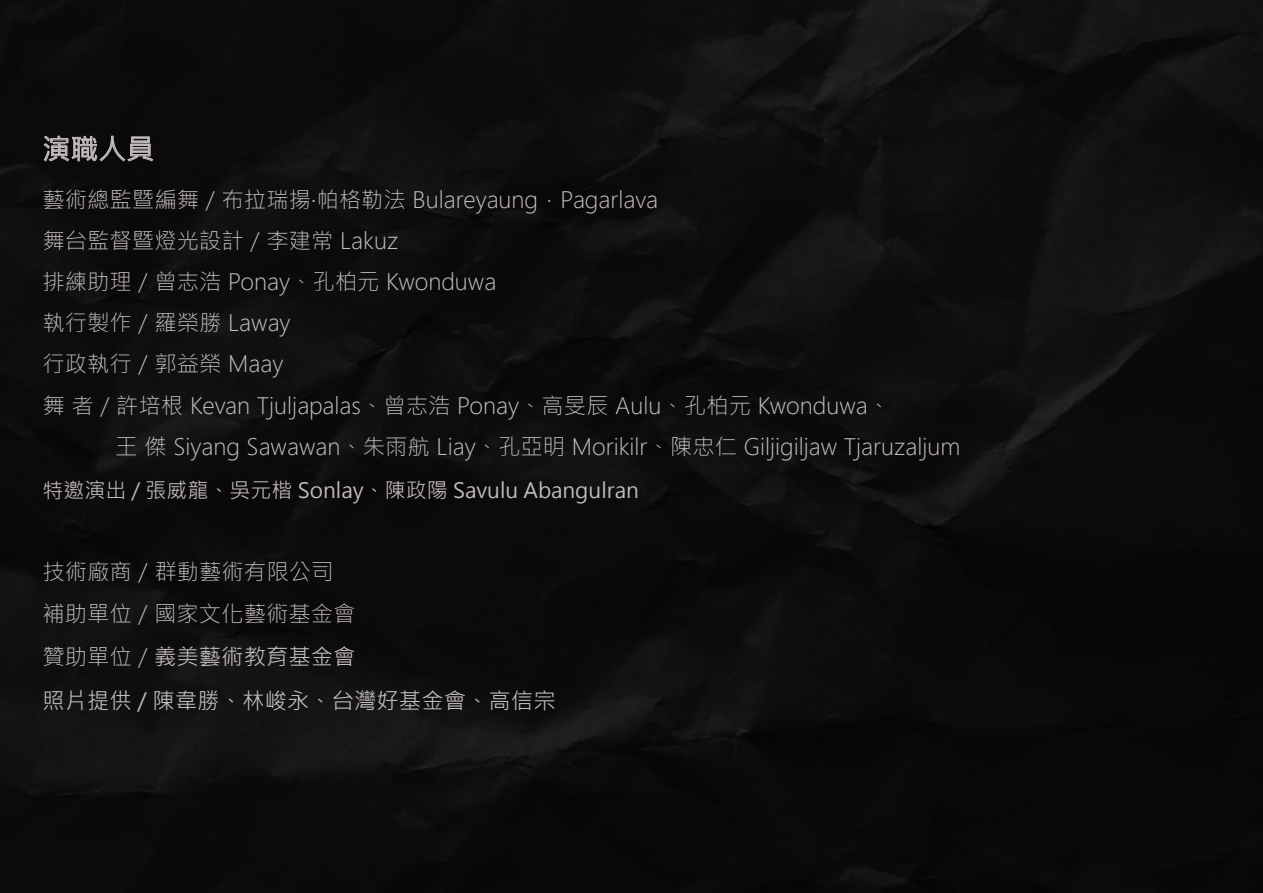
<style>
.page{position:relative;width:1263px;height:893px;background:#fff}
.page>*{position:absolute;margin:0;border:0;box-sizing:border-box;transform-origin:0 0}
.t1{font:28.05px "Microsoft Jheng Hei";color:#c3bcbc}
.t2{font:300 22.35px/41.1px "Microsoft Jheng Hei";color:#c3bcbc}
.t3{font:22.35px/43.7px "Microsoft Jheng Hei";color:#c3bcbc}
.t4{font:21px "Microsoft Jheng Hei";color:#c3bcbc}
.s1{font-weight:300}
</style>
<div class="page">
<img style="left:0;top:0;width:1263px;height:893px">
<img style="left:0;top:120px;width:1px;height:620px">
<svg style="left:43px;top:135px;width:111px;height:27px;background:#4a4747"></svg>
<img style="left:1262px;top:0;width:1px;height:891px">
<p class="t1" style="left:42px;top:131px;width:114px">演職人員</p>
<p class="t2" style="left:42px;top:179px;width:617px">藝術總監暨編舞／布拉瑞揚‧帕格勒法 Bulareyaung．Pagarlava</p>
<p class="t2" style="left:42px;top:220px;width:357px">舞台監督暨燈光設計／李建常 Lakuz</p>
<p class="t2" style="left:42px;top:261px;width:455px">排練助理／曾志浩 Ponay、孔柏元 Kwonduwa</p>
<p class="t2" style="left:42px;top:303px;width:250px">執行製作／羅榮勝 Laway</p>
<p class="t2" style="left:42px;top:344px;width:242px">行政執行／郭益榮 Maay</p>
<p class="t2" style="left:42px;top:385px;width:849px">舞 者／許培根 Kevan Tjuljapalas、曾志浩 Ponay、高旻辰 Aulu、孔柏元 Kwonduwa、</p>
<p class="t2" style="left:115px;top:426px;width:846px">王 傑 Siyang Sawawan、朱雨航 Liay、孔亞明 Morikilr、陳忠仁 Giljigiljaw Tjaruzaljum</p>
<p class="t4" style="left:42px;top:477px;width:598px">特邀演出 / 張威龍、吳元楷 Sonlay、陳政陽 Savulu Abangulran</p>
<p class="t2" style="left:42px;top:552px;width:315px">技術廠商／群動藝術有限公司補助單位 / 國家文化藝術基金會</p>
<p class="t3" style="left:42px;top:635px;width:515px"><span class="s1">贊助單位 /</span> 義美藝術教育基金會<br>照片提供 / 陳韋勝、林峻永、台灣好基金會、高信宗</p>
</div>
